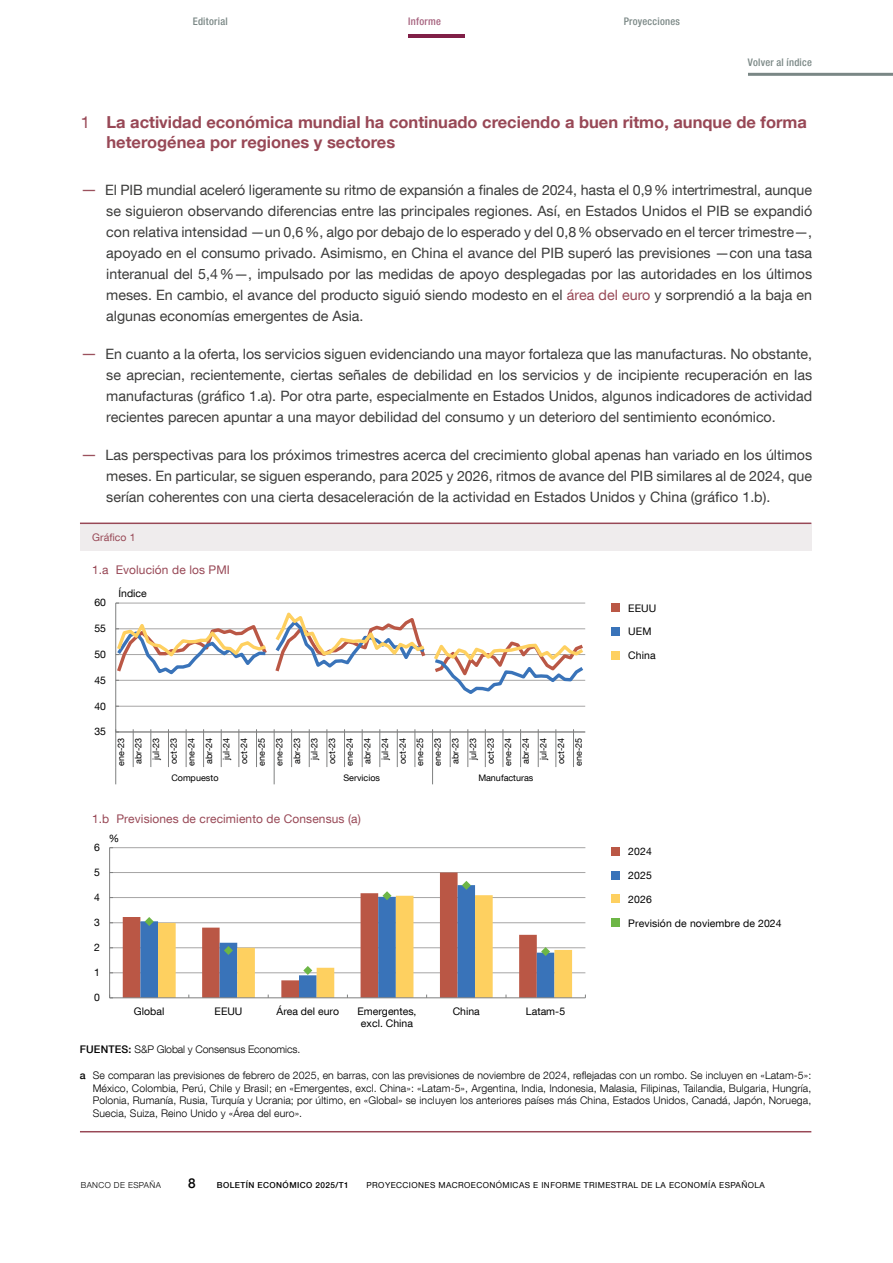
<style>
.page{position:relative;width:893px;height:1263px;background:#fff}
.page>*{position:absolute;margin:0;border:0;box-sizing:border-box;transform-origin:0 0}
.Ladillo_Ficha{font:700 16.5px/19.8px "Bd E Neue Helvetica";color:#984856}
.Texto_ficha_Bullets{font:14.25px/21px "Bd E Neue Helvetica";color:#3c3c3b;text-align:justify}
.t1{font:500 13.5px "Bd E Neue Helvetica";color:#000}
.t2{font:12px "Bd E Neue Helvetica";letter-spacing:.01em;color:#984856}
.t3{font:300 10.5px/12.6px "Bd E Neue Helvetica";letter-spacing:.01em;color:#000;text-align:justify}
.t4{font:10.5px/12.6px "Bd E Neue Helvetica";letter-spacing:.01em;color:#000;text-align:center}
.t5{font:300 10.5px "Bd E Neue Helvetica";letter-spacing:-.01em;color:#000}
.t6{font:500 condensed 10.5px "Bd E Neue Helvetica";letter-spacing:.025em;color:#7a8785}
.t7{font:10.5px "Bd E Neue Helvetica";letter-spacing:.01em;color:#984856}
.t8{font:500 condensed 10.5px "Bd E Neue Helvetica";letter-spacing:.025em;color:#a6627e}
.t9{font:9px/17.5px "Bd E Neue Helvetica";letter-spacing:.005em;color:#000;text-align:right}
.t10{font:8.25px "Bd E Neue Helvetica";letter-spacing:.05em;color:#000}
.t11{font:500 8.25px "Bd E Neue Helvetica";letter-spacing:.05em;color:#000}
.t12{font:300 8.25px "Bd E Neue Helvetica";letter-spacing:.05em;color:#000}
.s1{font-weight:400}
.s2{font-size:16.5px;color:#9b515d}
.s3{color:#984856}
.s4{font-weight:500}
</style>
<div class="page">
<hr style="left:408px;top:34px;width:57px;height:4px;background:#801f47">
<hr style="left:748px;top:73px;width:145px;height:3px;background:#7a8785">
<hr style="left:80px;top:1131px;width:731px;height:1px;background:#984856">
<div style="left:611px;top:651px;width:9px;height:9px;background:#fed060"></div>
<div style="left:611px;top:627px;width:9px;height:9px;background:#3973b9"></div>
<div style="left:611px;top:603px;width:9px;height:9px;background:#ba5745"></div>
<div style="left:611px;top:894px;width:9px;height:9px;background:#fed060"></div>
<div style="left:611px;top:918px;width:9px;height:9px;background:#6db646"></div>
<div style="left:611px;top:871px;width:9px;height:8px;background:#3973b9"></div>
<div style="left:611px;top:847px;width:9px;height:8px;background:#ba5745"></div>
<div style="left:80px;top:523px;width:731px;height:28px;background:#efeced"></div>
<hr style="left:80px;top:522px;width:731px;height:2px;background:#984856">
<hr style="left:116px;top:732px;width:469px;height:1px;background:#a6a5a5">
<hr style="left:116px;top:706px;width:469px;height:1px;background:#a6a5a5">
<hr style="left:115px;top:603px;width:1px;height:129px;background:#7f8080">
<hr style="left:116px;top:731px;width:469px;height:1px;background:#7f8080">
<hr style="left:115px;top:729px;width:1px;height:38px;background:#7f8080">
<hr style="left:133px;top:729px;width:1px;height:38px;background:#7f8080">
<hr style="left:150px;top:729px;width:1px;height:38px;background:#7f8080">
<hr style="left:168px;top:729px;width:1px;height:38px;background:#7f8080">
<hr style="left:186px;top:729px;width:1px;height:38px;background:#7f8080">
<hr style="left:203px;top:729px;width:1px;height:38px;background:#7f8080">
<hr style="left:221px;top:729px;width:1px;height:38px;background:#7f8080">
<hr style="left:238px;top:729px;width:1px;height:38px;background:#7f8080">
<hr style="left:256px;top:729px;width:1px;height:38px;background:#7f8080">
<hr style="left:274px;top:729px;width:1px;height:38px;background:#7f8080">
<hr style="left:291px;top:729px;width:1px;height:38px;background:#7f8080">
<hr style="left:309px;top:729px;width:1px;height:38px;background:#7f8080">
<hr style="left:326px;top:729px;width:1px;height:38px;background:#7f8080">
<hr style="left:344px;top:729px;width:1px;height:38px;background:#7f8080">
<hr style="left:362px;top:729px;width:1px;height:38px;background:#7f8080">
<hr style="left:379px;top:729px;width:1px;height:38px;background:#7f8080">
<hr style="left:397px;top:729px;width:1px;height:38px;background:#7f8080">
<hr style="left:415px;top:729px;width:1px;height:38px;background:#7f8080">
<hr style="left:432px;top:729px;width:1px;height:38px;background:#7f8080">
<hr style="left:450px;top:729px;width:1px;height:38px;background:#7f8080">
<hr style="left:467px;top:729px;width:1px;height:38px;background:#7f8080">
<hr style="left:485px;top:729px;width:1px;height:38px;background:#7f8080">
<hr style="left:503px;top:729px;width:1px;height:38px;background:#7f8080">
<hr style="left:520px;top:729px;width:1px;height:38px;background:#7f8080">
<hr style="left:538px;top:729px;width:1px;height:38px;background:#7f8080">
<hr style="left:555px;top:729px;width:1px;height:38px;background:#7f8080">
<hr style="left:573px;top:729px;width:1px;height:38px;background:#7f8080">
<svg style="left:115px;top:767px;width:1px;height:17px"></svg>
<svg style="left:274px;top:767px;width:1px;height:17px"></svg>
<svg style="left:432px;top:767px;width:1px;height:17px"></svg>
<svg style="left:116px;top:603px;width:470px;height:93px"></svg>
<hr style="left:110px;top:972px;width:475px;height:1px;background:#a6a5a5">
<hr style="left:110px;top:947px;width:475px;height:1px;background:#a6a5a5">
<hr style="left:110px;top:922px;width:475px;height:1px;background:#a6a5a5">
<hr style="left:110px;top:897px;width:475px;height:1px;background:#a6a5a5">
<hr style="left:110px;top:872px;width:475px;height:1px;background:#a6a5a5">
<hr style="left:110px;top:847px;width:475px;height:1px;background:#a6a5a5">
<svg style="left:123px;top:872px;width:335px;height:125px"></svg>
<hr style="left:109px;top:848px;width:1px;height:150px;background:#7f8080">
<hr style="left:110px;top:997px;width:475px;height:1px;background:#7f8080">
<svg style="left:145px;top:881px;width:427px;height:117px"></svg>
<p class="t6" style="left:193px;top:15px;width:37px">Editorial</p>
<p class="t6" style="left:624px;top:15px;width:58px">Proyecciones</p>
<p class="t8" style="left:408px;top:15px;width:34px">Informe</p>
<p class="t6" style="left:748px;top:56px;width:65px">Volver al índice</p>
<h3 class="Ladillo_Ficha" style="left:106px;top:112px;width:702px;text-indent:-26px"><span class="s1">1</span> La actividad económica mundial ha continuado creciendo a buen ritmo, aunque de forma heterogénea por regiones y sectores</h3>
<p class="Texto_ficha_Bullets" style="left:106px;top:179px;width:707px;text-indent:-26px"><span class="s2">—</span> El PIB mundial aceleró ligeramente su ritmo de expansión a finales de 2024, hasta el 0,9% intertrimestral, aunque se siguieron observando diferencias entre las principales regiones. Así, en Estados Unidos el PIB se expandió con relativa intensidad —un 0,6%, algo por debajo de lo esperado y del 0,8% observado en el tercer trimestre—, apoyado en el consumo privado. Asimismo, en China el avance del PIB superó las previsiones —con una tasa interanual del 5,4%—, impulsado por las medidas de apoyo desplegadas por las autoridades en los últimos meses. En cambio, el avance del producto siguió siendo modesto en el <span class="s3">área del euro</span> y sorprendió a la baja en algunas economías emergentes de Asia.</p>
<p class="Texto_ficha_Bullets" style="left:106px;top:343px;width:707px;text-indent:-26px"><span class="s2">—</span> En cuanto a la oferta, los servicios siguen evidenciando una mayor fortaleza que las manufacturas. No obstante, se aprecian, recientemente, ciertas señales de debilidad en los servicios y de incipiente recuperación en las manufacturas (gráfico 1.a). Por otra parte, especialmente en Estados Unidos, algunos indicadores de actividad recientes parecen apuntar a una mayor debilidad del consumo y un deterioro del sentimiento económico.</p>
<p class="Texto_ficha_Bullets" style="left:106px;top:444px;width:707px;text-indent:-26px"><span class="s2">—</span> Las perspectivas para los próximos trimestres acerca del crecimiento global apenas han variado en los últimos meses. En particular, se siguen esperando, para 2025 y 2026, ritmos de avance del PIB similares al de 2024, que serían coherentes con una cierta desaceleración de la actividad en Estados Unidos y China (gráfico 1.b).</p>
<p class="t7" style="left:92px;top:530px;width:45px">Gráfico 1</p>
<p class="t2" style="left:92px;top:562px;width:139px">1.a Evolución de los PMI</p>
<p class="t4" style="left:94px;top:596px;width:13px">60</p>
<p class="t4" style="left:94px;top:622px;width:13px">55</p>
<p class="t4" style="left:94px;top:648px;width:13px">50</p>
<p class="t4" style="left:94px;top:674px;width:13px">45</p>
<p class="t4" style="left:94px;top:699px;width:13px">40</p>
<p class="t4" style="left:94px;top:725px;width:13px">35</p>
<p class="t4" style="left:119px;top:587px;width:30px">Índice</p>
<p class="t9" style="left:112px;top:766px;width:30px;rotate:-90deg">ene-23 abr-23 jul-23 oct-23 ene-24 abr-24 jul-24 oct-24 ene-25 ene-23 abr-23 jul-23 oct-23 ene-24 abr-24 jul-24 oct-24 ene-25 ene-23 abr-23 jul-23 oct-23 ene-24 abr-24 jul-24 oct-24 ene-25</p>
<p class="t9" style="left:171px;top:769px;width:49px">Compuesto</p>
<p class="t9" style="left:343px;top:769px;width:38px">Servicios</p>
<p class="t9" style="left:478px;top:769px;width:57px">Manufacturas</p>
<p class="t2" style="left:92px;top:811px;width:270px">1.b Previsiones de crecimiento de Consensus (a)</p>
<p class="t4" style="left:94px;top:841px;width:7px">6</p>
<p class="t4" style="left:94px;top:866px;width:7px">5</p>
<p class="t4" style="left:94px;top:891px;width:7px">4</p>
<p class="t4" style="left:94px;top:916px;width:7px">3</p>
<p class="t4" style="left:94px;top:941px;width:7px">2</p>
<p class="t4" style="left:94px;top:966px;width:7px">1</p>
<p class="t4" style="left:94px;top:991px;width:7px">0</p>
<p class="t4" style="left:109px;top:832px;width:12px">%</p>
<p class="t4" style="left:134px;top:1004px;width:32px">Global</p>
<p class="t4" style="left:215px;top:1004px;width:29px">EEUU</p>
<p class="t4" style="left:276px;top:1004px;width:64px">Área del euro</p>
<p class="t4" style="left:357px;top:1004px;width:61px">Emergentes, excl. China</p>
<p class="t4" style="left:453px;top:1004px;width:29px">China</p>
<p class="t4" style="left:526px;top:1004px;width:41px">Latam-5</p>
<p class="t4" style="left:628px;top:601px;width:30px">EEUU</p>
<p class="t4" style="left:628px;top:625px;width:25px">UEM</p>
<p class="t4" style="left:628px;top:649px;width:29px">China</p>
<p class="t4" style="left:628px;top:845px;width:25px">2024</p>
<p class="t4" style="left:628px;top:868px;width:25px">2025</p>
<p class="t4" style="left:628px;top:892px;width:25px">2026</p>
<p class="t4" style="left:628px;top:916px;width:155px">Previsión de noviembre de 2024</p>
<p class="t5" style="left:80px;top:1043px;width:222px"><span class="s4">FUENTES:</span> S&amp;P Global y Consensus Economics.</p>
<p class="t3" style="left:93px;top:1069px;width:720px;text-indent:-13px"><span class="s4">a</span> Se comparan las previsiones de febrero de 2025, en barras, con las previsiones de noviembre de 2024, reflejadas con un rombo. Se incluyen en «Latam-5»:<br>México, Colombia, Perú, Chile y Brasil; en «Emergentes, excl. China»: «Latam-5», Argentina, India, Indonesia, Malasia, Filipinas, Tailandia, Bulgaria, Hungría, Polonia, Rumanía, Rusia, Turquía y Ucrania; por último, en «Global» se incluyen los anteriores países más China, Estados Unidos, Canadá, Japón, Noruega, Suecia, Suiza, Reino Unido y «Área del euro».</p>
<p class="t12" style="left:81px;top:1180px;width:82px">BANCO DE ESPAÑA</p>
<p class="t1" style="left:188px;top:1175px;width:9px">8</p>
<p class="t11" style="left:217px;top:1180px;width:133px">BOLETÍN ECONÓMICO 2025/T1</p>
<p class="t10" style="left:366px;top:1180px;width:400px">PROYECCIONES MACROECONÓMICAS E INFORME TRIMESTRAL DE LA ECONOMÍA ESPAÑOLA</p>
</div>
